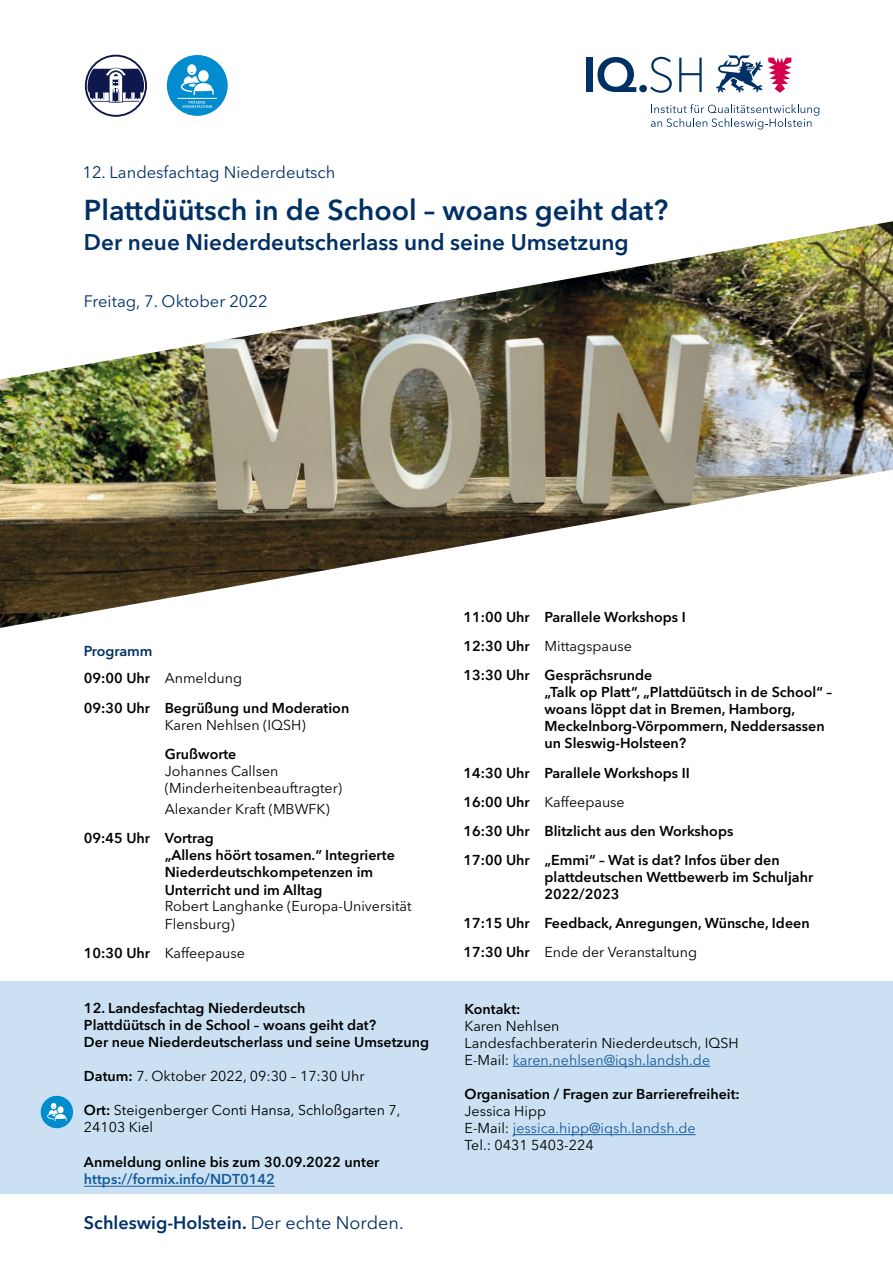
<style>
.page{position:relative;width:893px;height:1263px;background:#fff}
.page>*{position:absolute;margin:0;border:0;box-sizing:border-box;transform-origin:0 0}
.t1{font:600 28.5px "Avenir Next LT Pro";color:#003064}
.t2{font:600 22.5px "Avenir Next LT Pro";color:#003064}
.t3{font:600 18px "Avenir Next LT Pro";color:#003064}
.t4{font:16.5px "Avenir Next LT Pro";color:#003064}
.t5{font:600 14.25px/29.1px "Avenir Next LT Pro";color:#000}
.t6{font:14.25px/17.1px "Avenir Next LT Pro";color:#000}
.t7{font:600 14.25px "Avenir Next LT Pro";color:#165b9a}
.s1{font-weight:600;color:#003064}
.s2{font-weight:600}
.s3{font-weight:400}
.s4{color:#165b9a}
</style>
<div class="page">
<img style="left:0;top:380px;width:893px;height:248px">
<svg style="left:0;top:55px;width:893px;height:325px"></svg>
<div style="left:0;top:981px;width:893px;height:282px;background:#cbe1f3"></div>
<div style="left:587px;top:58px;width:6px;height:34px;background:#003064"></div>
<svg style="left:597px;top:57px;width:39px;height:35px"></svg>
<div style="left:639px;top:85px;width:8px;height:7px;background:#003064;border-radius:50%"></div>
<svg style="left:651px;top:104px;width:168px;height:26px"></svg>
<svg style="left:716px;top:55px;width:75px;height:38px"></svg>
<svg style="left:650px;top:57px;width:22px;height:36px"></svg>
<svg style="left:679px;top:58px;width:23px;height:34px"></svg>
<div style="left:167px;top:55px;width:61px;height:61px;background:#008ccf;border-radius:50%"></div>
<hr style="left:178px;top:98px;width:39px;height:1px;background:#fff">
<div style="left:187px;top:64px;width:9px;height:11px;background:#fff;border-radius:50%"></div>
<svg style="left:198px;top:70px;width:11px;height:12px"></svg>
<svg style="left:181px;top:72px;width:33px;height:36px"></svg>
<hr style="left:513px;top:1066px;width:197px;height:1px;background:#165b9a">
<hr style="left:513px;top:1134px;width:183px;height:1px;background:#165b9a">
<svg style="left:83px;top:53px;width:66px;height:66px"></svg>
<svg style="left:85px;top:55px;width:62px;height:62px"></svg>
<div style="left:41px;top:1096px;width:32px;height:32px;background:#008ccf;border-radius:50%"></div>
<svg style="left:47px;top:1103px;width:20px;height:18px"></svg>
<div style="left:0;top:1195px;width:893px;height:68px;background:#fff"></div>
<hr style="left:84px;top:1186px;width:191px;height:1px;background:#165b9a">
<p class="t4" style="left:82px;top:163px;width:255px">12. Landesfachtag Niederdeutsch</p>
<h1 class="t1" style="left:84px;top:193px;width:586px">Plattdüütsch in de School – woans geiht dat?</h1>
<h2 class="t2" style="left:84px;top:229px;width:546px">Der neue Niederdeutscherlass und seine Umsetzung</h2>
<p class="t4" style="left:84px;top:291px;width:185px">Freitag, 7. Oktober 2022</p>
<p class="t6" style="left:84px;top:637px;width:160px;line-height:27.6px"><span class="s1">Programm<br></span><span class="s2">09:00 Uhr</span> Anmeldung</p>
<p class="t5" style="left:84px;top:693px;width:267px">09:30 Uhr Begrüßung und Moderation</p>
<p class="t6" style="left:165px;top:716px;width:143px">Karen Nehlsen (IQSH)</p>
<p class="t5" style="left:165px;top:739px;width:73px">Grußworte</p>
<p class="t6" style="left:165px;top:762px;width:179px">Johannes Callsen (Minderheitenbeauftragter)</p>
<p class="t6" style="left:165px;top:800px;width:167px">Alexander Kraft (MBWFK)</p>
<p class="t5" style="left:165px;top:829px;width:232px;line-height:17.2px;text-indent:-81px">09:45 Uhr Vortrag<br>„Allens höört tosamen.“ Integrierte<br>Niederdeutschkompetenzen im<br>Unterricht und im Alltag</p>
<p class="t6" style="left:165px;top:898px;width:248px">Robert Langhanke (Europa-Universität<br>Flensburg)</p>
<p class="t6" style="left:84px;top:944px;width:163px"><span class="s2">10:30 Uhr</span> Kaffeepause</p>
<p class="t5" style="left:84px;top:1000px;width:346px;line-height:16.8px">12. Landesfachtag Niederdeutsch<br>Plattdüütsch in de School – woans geiht dat?<br>Der neue Niederdeutscherlass und seine Umsetzung</p>
<p class="t6" style="left:84px;top:1068px;width:282px"><span class="s2">Datum:</span> 7. Oktober 2022, 09:30 – 17:30 Uhr</p>
<p class="t6" style="left:84px;top:1102px;width:318px;line-height:16.6px"><span class="s2">Ort:</span> Steigenberger Conti Hansa, Schloßgarten 7,<br>24103 Kiel</p>
<p class="t5" style="left:84px;top:1147px;width:297px">Anmeldung online bis zum 30.09.2022 unter</p>
<p class="t7" style="left:84px;top:1170px;width:192px">https://formix.info/NDT0142</p>
<p class="t3" style="left:84px;top:1212px;width:321px">Schleswig-Holstein. <span class="s3">Der echte Norden.</span></p>
<p class="t5" style="left:463px;top:602px;width:224px">11:00 Uhr Parallele Workshops I<br>12:30 Uhr <span class="s3">Mittagspause<br></span>13:30 Uhr Gesprächsrunde</p>
<p class="t5" style="left:544px;top:683px;width:289px;line-height:17.1px">„Talk op Platt“, „Plattdüütsch in de School“ – woans löppt dat in Bremen, Hamborg, Meckelnborg-Vörpommern, Neddersassen un Sleswig-Holsteen?</p>
<p class="t5" style="left:463px;top:758px;width:318px">14:30 Uhr Parallele Workshops II<br>16:00 Uhr <span class="s3">Kaffeepause<br></span>16:30 Uhr Blitzlicht aus den Workshops<br>17:00 Uhr „Emmi“ – Wat is dat? Infos über den</p>
<p class="t5" style="left:544px;top:868px;width:270px;line-height:17.1px">plattdeutschen Wettbewerb im Schuljahr<br>2022/2023</p>
<p class="t5" style="left:463px;top:908px;width:348px">17:15 Uhr Feedback, Anregungen, Wünsche, Ideen<br>17:30 Uhr <span class="s3">Ende der Veranstaltung</span></p>
<p class="t5" style="left:465px;top:994px;width:57px">Kontakt:</p>
<p class="t6" style="left:465px;top:1017px;width:276px">Karen Nehlsen<br>Landesfachberaterin Niederdeutsch, IQSH<br>E-Mail: <span class="s4">karen.nehlsen@iqsh.landsh.de</span></p>
<p class="t5" style="left:465px;top:1079px;width:277px">Organisation / Fragen zur Barrierefreiheit:</p>
<p class="t6" style="left:465px;top:1102px;width:233px">Jessica Hipp<br>E-Mail: <span class="s4">jessica.hipp@iqsh.landsh.de<br></span>Tel.: 0431 5403-224</p>
</div>
